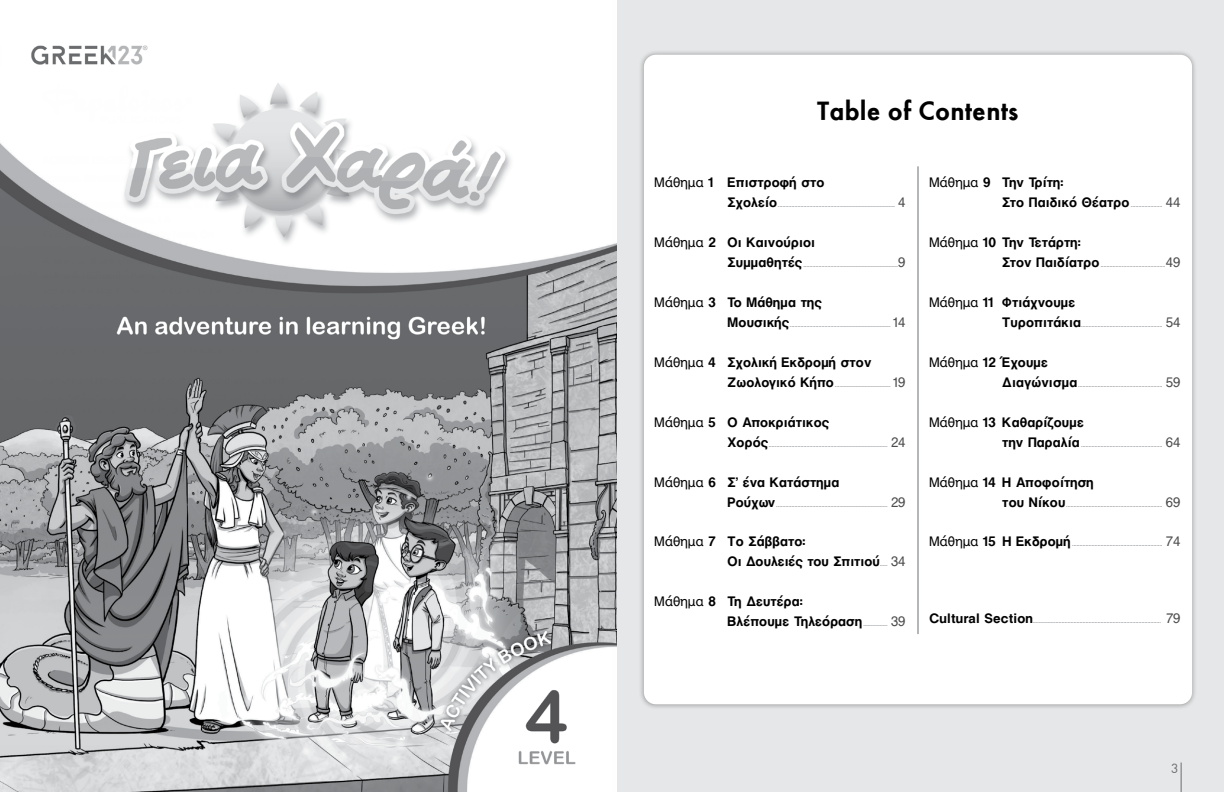
<style>
.page{position:relative;width:1224px;height:792px;background:#fff}
.page>*{position:absolute;margin:0;border:0;box-sizing:border-box;transform-origin:0 0}
.t1{font:600 28px "Futura Greek";color:#000}
.t2{font:14px "Futura Greek";color:#6d6e71}
.t3{font:700 13px/20px "Mg Helvetica UC Pol";color:#000}
.t4{font:8px "Mg Helvetica UC Pol";color:#939598}
.s1{font-weight:400}
.s2{font-weight:700;font-size:13px;color:#000}
.s3{font-size:13px;color:#4d4d4f}
.s4{font-weight:400;font-size:8px;color:#939598}
.s5{font-weight:400;color:#4d4d4f}
.s6{font-size:13px;color:#000}
</style>
<div class="page">
<div style="left:612px;top:0;width:612px;height:792px;background:#e6e7e8"></div>
<svg style="left:1181px;top:763px;width:1px;height:29px"></svg>
<div style="left:638px;top:49px;width:560px;height:661px;background:#000;opacity:.35"></div>
<div style="left:644px;top:55px;width:548px;height:649px;background:#fff;border-radius:12px"></div>
<hr style="left:918px;top:166px;width:1px;height:468px;background:#6d6e71">
<img style="left:0;top:0;width:616px;height:792px">
<h1 class="t1" style="left:817px;top:94px;width:203px">Table of Contents</h1>
<h3 class="t3" style="left:655px;top:173px;width:172px"><span class="s1">Μάθημα</span> 1 Επιστροφή στο</h3>
<p class="t4" style="left:728px;top:199px;width:180px"><span class="s2">Σχολείο</span>.............................................................................. <span class="s3">4</span></p>
<h3 class="t3" style="left:655px;top:232px;width:162px"><span class="s1">Μάθημα</span> 2 Οι Καινούριοι</h3>
<p class="t4" style="left:728px;top:259px;width:180px"><span class="s2">Συμμαθητές</span>...............................................................<span class="s3">9</span></p>
<h3 class="t3" style="left:655px;top:292px;width:169px"><span class="s1">Μάθημα</span> 3 Το Μάθημα της</h3>
<p class="t4" style="left:728px;top:319px;width:180px"><span class="s2">Μουσικής</span>................................................................... <span class="s3">14</span></p>
<h3 class="t3" style="left:655px;top:352px;width:219px"><span class="s1">Μάθημα</span> 4 Σχολική Εκδρομή στον</h3>
<p class="t4" style="left:728px;top:379px;width:180px"><span class="s2">Ζωολογικό Κήπο</span>..................................... <span class="s3">19</span></p>
<h3 class="t3" style="left:655px;top:412px;width:177px"><span class="s1">Μάθημα</span> 5 Ο Αποκριάτικος</h3>
<p class="t4" style="left:728px;top:439px;width:180px"><span class="s2">Χορός</span>............................................................................... <span class="s3">24</span></p>
<h3 class="t3" style="left:655px;top:472px;width:186px"><span class="s1">Μάθημα</span> 6 Σ’ ένα Κατάστημα</h3>
<p class="t4" style="left:728px;top:499px;width:180px"><span class="s2">Ρούχων</span>.......................................................................... <span class="s3">29</span></p>
<h3 class="t3" style="left:728px;top:532px;width:180px;text-indent:-73px"><span class="s1">Μάθημα</span> 7 Τo Σάββατο:<br>Οι Δουλειές του Σπιτιού<span class="s4">.....</span> <span class="s5">34</span></h3>
<h3 class="t3" style="left:728px;top:591px;width:180px;text-indent:-73px"><span class="s1">Μάθημα</span> 8 Τη Δευτέρα:<br>Βλέπουμε Τηλεόραση<span class="s4">................</span> <span class="s5">39</span></h3>
<h3 class="t3" style="left:929px;top:173px;width:136px"><span class="s1">Μάθημα</span> 9 Την Τρίτη:</h3>
<p class="t4" style="left:1002px;top:199px;width:180px"><span class="s2">Στο Παιδικό Θέατρο</span>..................... <span class="s3">44</span></p>
<h3 class="t3" style="left:929px;top:232px;width:153px"><span class="s1">Μάθημα</span> 10 Την Τετάρτη:</h3>
<p class="t4" style="left:1002px;top:259px;width:180px"><span class="s2">Στον Παιδίατρο</span>...........................................<span class="s3">49</span></p>
<h3 class="t3" style="left:929px;top:292px;width:148px"><span class="s1">Μάθημα</span> 11 Φτιάχνουμε</h3>
<p class="t4" style="left:1002px;top:319px;width:180px"><span class="s2">Tυροπιτάκια</span>...................................................... <span class="s3">54</span></p>
<h3 class="t3" style="left:929px;top:352px;width:120px"><span class="s1">Μάθημα</span> 12 Έχουμε</h3>
<p class="t4" style="left:1002px;top:379px;width:180px"><span class="s2">Διαγώνισμα</span>........................................................ <span class="s3">59</span></p>
<h3 class="t3" style="left:929px;top:412px;width:156px"><span class="s1">Μάθημα</span> 13 Καθαρίζουμε</h3>
<p class="t4" style="left:1002px;top:439px;width:180px"><span class="s2">την Παραλία</span> ...................................................... <span class="s3">64</span></p>
<h3 class="t3" style="left:929px;top:472px;width:166px"><span class="s1">Μάθημα</span> 14 Η Αποφοίτηση</h3>
<p class="t4" style="left:1002px;top:499px;width:180px"><span class="s2">του Νίκου</span>................................................................ <span class="s3">69</span></p>
<p class="t4" style="left:929px;top:539px;width:253px"><span class="s6">Μάθημα</span> <span class="s2">15 Η Εκδρομή</span> ............................................................ <span class="s3">74</span></p>
<p class="t4" style="left:929px;top:615px;width:253px"><span class="s2">Cultural Section</span>..................................................................................... <span class="s3">79</span></p>
<h2 class="t2" style="left:1171px;top:761px;width:9px">3</h2>
</div>
